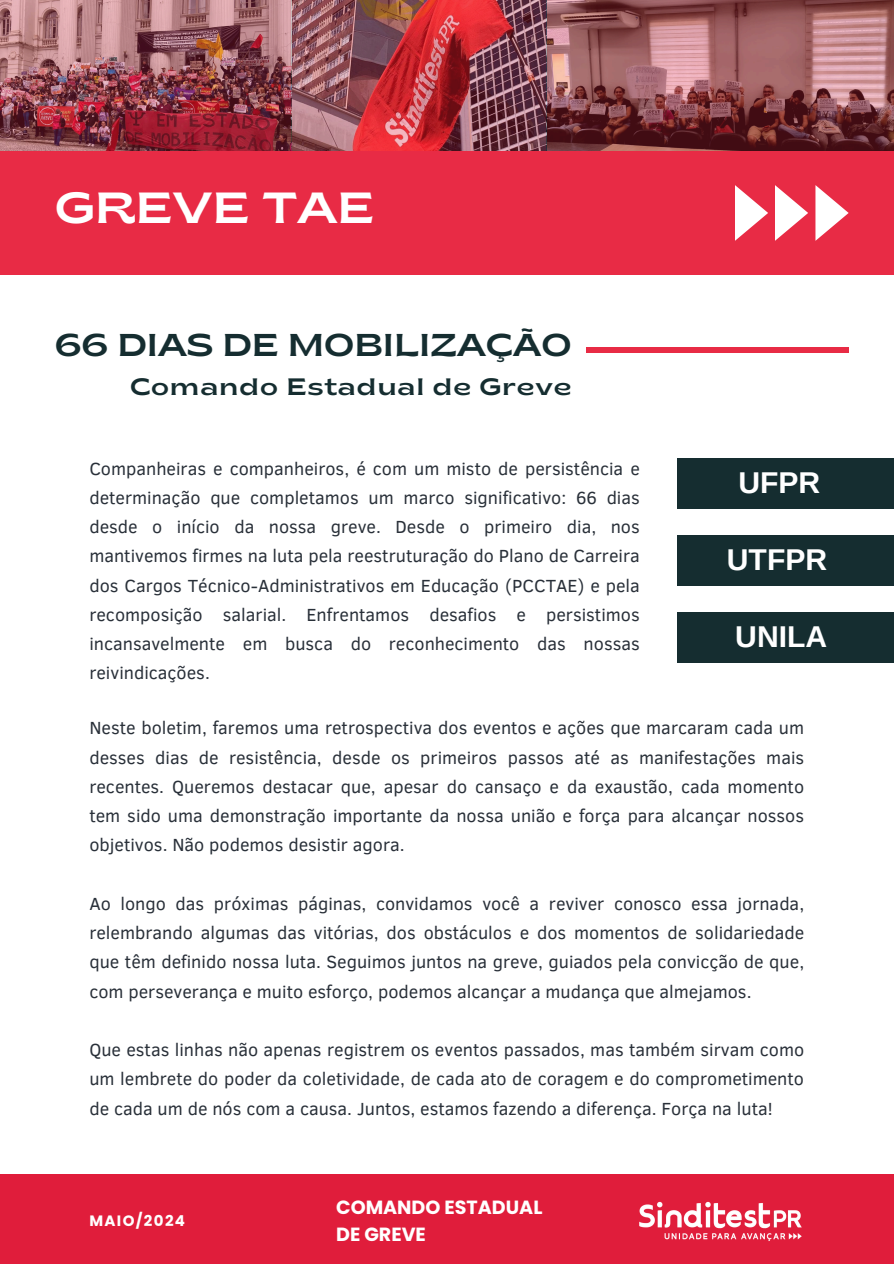
<style>
.page{position:relative;width:894px;height:1264px;background:#fff}
.page>*{position:absolute;margin:0;border:0;box-sizing:border-box;transform-origin:0 0}
.t1{font:semi-expanded 43.5px "Brice";color:#fff}
.t2{font:semi-expanded 31.5px "Brice";color:#152d30}
.t3{font:700 30.15px "Arimo";color:#fff}
.t4{font:semi-expanded 23.7px "Brice";letter-spacing:.04em;color:#152d30}
.t5{font:700 19.05px/26.5px "Poppins";color:#fff}
.t6{font:18px/29.2px "Clear Sans";color:#293039;text-align:justify}
.t7{font:700 15px "Poppins";letter-spacing:.09em;color:#fff}
</style>
<div class="page">
<div style="left:585px;top:347px;width:263px;height:5px;background:#e82b45"></div>
<div style="left:0;top:0;width:893px;height:275px;background:#e82b45"></div>
<svg style="left:735px;top:185px;width:33px;height:56px"></svg>
<svg style="left:775px;top:185px;width:33px;height:56px"></svg>
<svg style="left:815px;top:185px;width:33px;height:56px"></svg>
<img style="left:0;top:0;width:893px;height:151px">
<div style="left:677px;top:458px;width:216px;height:51px;background:#152d30"></div>
<div style="left:677px;top:535px;width:216px;height:51px;background:#152d30"></div>
<div style="left:677px;top:612px;width:216px;height:50px;background:#152d30"></div>
<div style="left:0;top:1174px;width:893px;height:89px;background:#e01d3b"></div>
<img style="left:639px;top:1201px;width:163px;height:40px">
<h2 class="t1" style="left:55px;top:190px;width:321px">GREVE TAE</h2>
<h6 class="t2" style="left:55px;top:332px;width:518px">66 DIAS DE MOBILIZAÇÃO</h6>
<h6 class="t4" style="left:130px;top:377px;width:442px">Comando Estadual de Greve</h6>
<h6 class="t6" style="left:89px;top:452px;width:552px">Companheiras e companheiros, é com um misto de persistência e determinação que completamos um marco significativo: 66 dias desde o início da nossa greve. Desde o primeiro dia, nos mantivemos firmes na luta pela reestruturação do Plano de Carreira dos Cargos Técnico-Administrativos em Educação (PCCTAE) e pela recomposição salarial. Enfrentamos desafios e persistimos incansavelmente em busca do reconhecimento das nossas reivindicações.</h6>
<p class="t6" style="left:89px;top:712px;width:716px">Neste boletim, faremos uma retrospectiva dos eventos e ações que marcaram cada um desses dias de resistência, desde os primeiros passos até as manifestações mais recentes. Queremos destacar que, apesar do cansaço e da exaustão, cada momento tem sido uma demonstração importante da nossa união e força para alcançar nossos objetivos. Não podemos desistir agora.</p>
<h1 class="t3" style="left:738px;top:466px;width:83px">UFPR</h1>
<h3 class="t3" style="left:726px;top:542px;width:102px">UTFPR</h3>
<h4 class="t3" style="left:735px;top:619px;width:93px">UNILA</h4>
<h5 class="t6" style="left:89px;top:888px;width:716px">Ao longo das próximas páginas, convidamos você a reviver conosco essa jornada, relembrando algumas das vitórias, dos obstáculos e dos momentos de solidariedade que têm definido nossa luta. Seguimos juntos na greve, guiados pela convicção de que, com perseverança e muito esforço, podemos alcançar a mudança que almejamos.</h5>
<p class="t6" style="left:89px;top:1034px;width:716px">Que estas linhas não apenas registrem os eventos passados, mas também sirvam como um lembrete do poder da coletividade, de cada ato de coragem e do comprometimento de cada um de nós com a causa. Juntos, estamos fazendo a diferença. Força na luta!</p>
<h2 class="t7" style="left:89px;top:1209px;width:97px">MAIO/2024</h2>
<h2 class="t5" style="left:336px;top:1194px;width:208px">COMANDO ESTADUAL<br>DE GREVE</h2>
</div>
